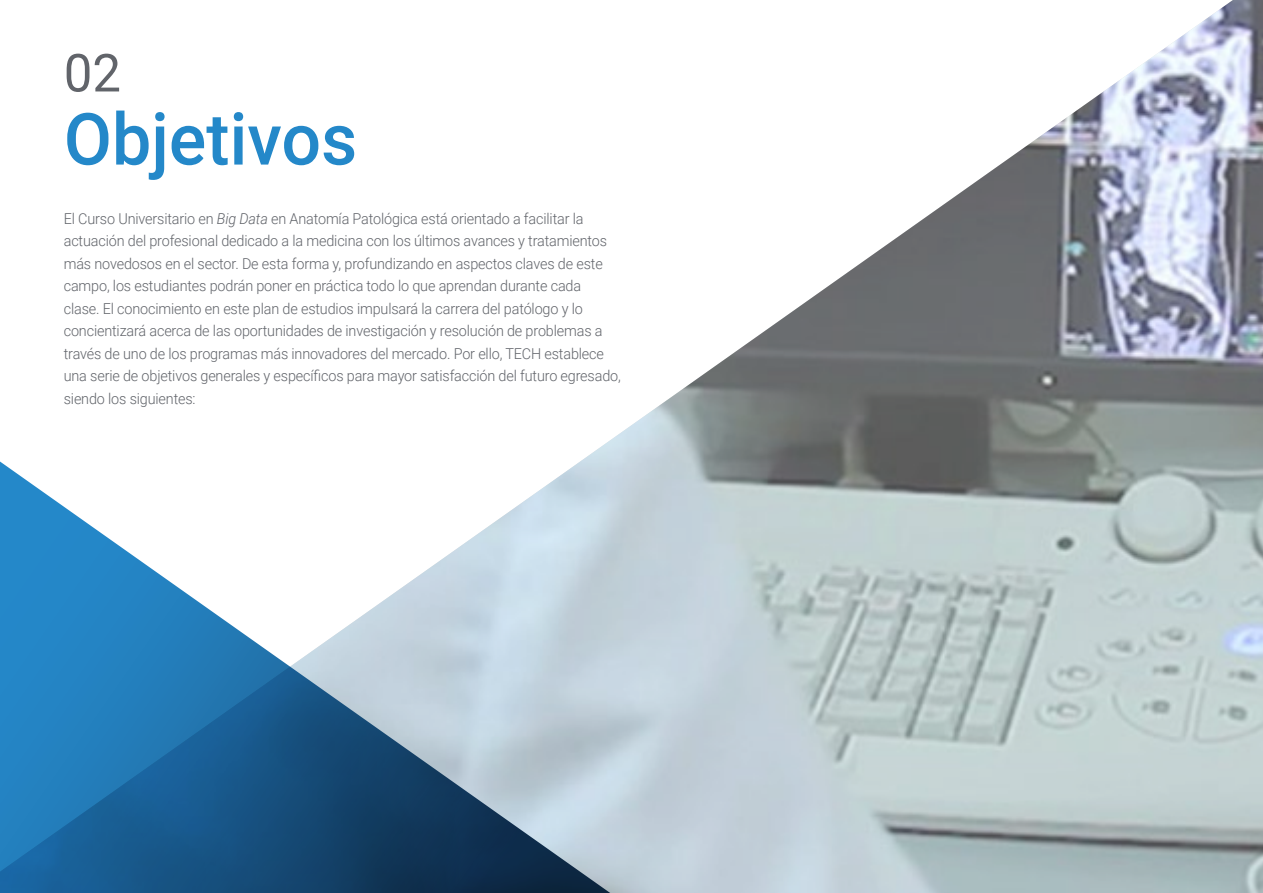
<style>
.page{position:relative;width:1263px;height:893px;background:#fff}
.page>*{position:absolute;margin:0;border:0;box-sizing:border-box;transform-origin:0 0}
.t1{font:500 72px "Roboto";color:#2488c9}
.t2{font:52.5px "Roboto";color:#61646a}
.t3{font:300 15px/22.5px "Roboto";letter-spacing:-.01em;color:#61646a;scale:.96 1}
.s1{font-style:italic}
</style>
<div class="page">
<img style="left:602px;top:0;width:661px;height:893px">
<svg style="left:0;top:446px;width:640px;height:447px"></svg>
<h2 class="t2" style="left:64px;top:36px;width:59px">02</h2>
<h1 class="t1" style="left:64px;top:89px;width:295px">Objetivos</h1>
<p class="t3" style="left:64px;top:207px;width:582px">El Curso Universitario en <span class="s1">Big Data</span> en Anatomía Patológica está orientado a facilitar la actuación del profesional dedicado a la medicina con los últimos avances y tratamientos más novedosos en el sector. De esta forma y, profundizando en aspectos claves de este campo, los estudiantes podrán poner en práctica todo lo que aprendan durante cada<br>clase. El conocimiento en este plan de estudios impulsará la carrera del patólogo y lo concientizará acerca de las oportunidades de investigación y resolución de problemas a través de uno de los programas más innovadores del mercado. Por ello, TECH establece una serie de objetivos generales y específicos para mayor satisfacción del futuro egresado, siendo los siguientes:</p>
</div>
